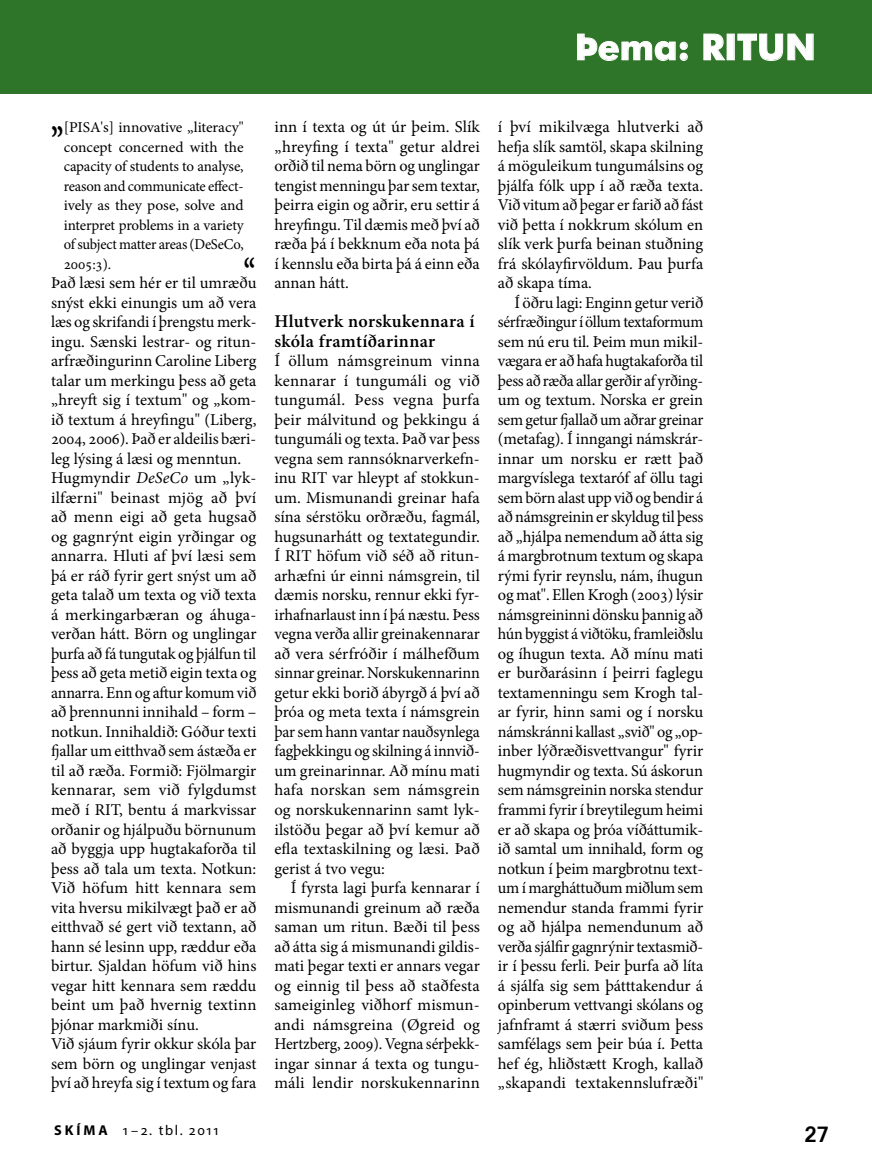
<style>
.page{position:relative;width:872px;height:1170px;background:#fff}
.page>*{position:absolute;margin:0;border:0;box-sizing:border-box;transform-origin:0 0}
.t1{font:700 condensed 37.8px "Minion Pro";color:#000;scale:.74 1}
.t2{font:700 condensed 37.8px "Minion Pro";color:#000;scale:.71 1}
.t3{font:700 36px "Futura BT";color:#fff}
.t4{font:700 24px "Vrinda";color:#000}
.t5{font:600 18px/19.5px "Minion Pro";letter-spacing:.02em;color:#000}
.t6{font:16.5px/19.5px "Minion Pro";color:#000;text-align:justify}
.t7{font:15px/19.5px "Minion Pro";letter-spacing:-.01em;color:#000;text-align:justify}
.t8{font:14.25px "Myriad Pro";letter-spacing:.12em;color:#000}
.s1{font-style:italic}
.s2{font-weight:700}
</style>
<div class="page">
<div style="left:0;top:0;width:872px;height:94px;background:#2f7529"></div>
<svg style="left:577px;top:33px;width:111px;height:28px"></svg>
<svg style="left:703px;top:33px;width:22px;height:28px"></svg>
<div style="left:727px;top:34px;width:7px;height:26px;border:1px solid #fff"></div>
<svg style="left:737px;top:33px;width:77px;height:28px"></svg>
<h2 class="t3" style="left:575px;top:25px;width:242px">Þema: RITUN</h2>
<h1 class="t1" style="left:51px;top:94px;width:18px">„</h1>
<p class="t7" style="left:64px;top:118px;width:181px">[PISA's] innovative „literacy" concept concerned with the capacity of students to analyse, reason and communicate effect&shy;ively as they pose, solve and interpret problems in a variety of subject matter areas (DeSeCo, 2005:3).</p>
<p class="t6" style="left:51px;top:273px;width:207px">Það læsi sem hér er til umræðu</p>
<h1 class="t2" style="left:244px;top:245px;width:17px">“</h1>
<p class="t6" style="left:51px;top:293px;width:207px;text-align:left">snýst ekki einungis um að vera læs og skrifandi í þrengstu merk&shy;ingu. Sænski lestrar- og ritun&shy;arfræðingurinn Caroline Liberg talar um merkingu þess að geta „hreyft sig í textum" og „kom&shy;ið textum á hreyfingu" (Liberg,<br>2004, 2006). Það er aldeilis bæri&shy;leg lýsing á læsi og menntun.<br>Hugmyndir <span class="s1">DeSeCo</span> um „lyk&shy;ilfærni" beinast mjög að því að menn eigi að geta hugsað og gagnrýnt eigin yrðingar og annarra. Hluti af því læsi sem þá er ráð fyrir gert snýst um að geta talað um texta og við texta á merkingarbæran og áhuga&shy;verðan hátt. Börn og unglingar þurfa að fá tungutak og þjálfun til þess að geta metið eigin texta og annarra. Enn og aftur komum við að þrennunni innihald – form – notkun. Innihaldið: Góður texti fjallar um eitthvað sem ástæða er til að ræða. Formið: Fjölmargir kennarar, sem við fylgdumst með í RIT, bentu á markvissar orðanir og hjálpuðu börnunum að byggja upp hugtakaforða til þess að tala um texta. Notkun:<br>Við höfum hitt kennara sem vita hversu mikilvægt það er að eitthvað sé gert við textann, að hann sé lesinn upp, ræddur eða birtur. Sjaldan höfum við hins vegar hitt kennara sem ræddu beint um það hvernig textinn þjónar markmiði sínu.<br>Við sjáum fyrir okkur skóla þar sem börn og unglingar venjast því að hreyfa sig í textum og fara</p>
<p class="t6" style="left:274px;top:117px;width:207px">inn í texta og út úr þeim. Slík „hreyfing í texta" getur aldrei orðið til nema börn og unglingar tengist menningu þar sem textar, þeirra eigin og aðrir, eru settir á hreyfingu. Til dæmis með því að ræða þá í bekknum eða nota þá í kennslu eða birta þá á einn eða annan hátt.</p>
<p class="t5" style="left:274px;top:311px;width:202px">Hlutverk norskukennara í skóla framtíðarinnar</p>
<p class="t6" style="left:274px;top:351px;width:207px">Í öllum námsgreinum vinna kennarar í tungumáli og við tungumál. Þess vegna þurfa þeir málvitund og þekkingu á tungumáli og texta. Það var þess vegna sem rannsóknarverkefn&shy;inu RIT var hleypt af stokkun&shy;um. Mismunandi greinar hafa sína sérstöku orðræðu, fagmál, hugsunarhátt og textategundir.<br>Í RIT höfum við séð að ritun&shy;arhæfni úr einni námsgrein, til dæmis norsku, rennur ekki fyr&shy;irhafnarlaust inn í þá næstu. Þess vegna verða allir greinakennarar að vera sérfróðir í málhefðum sinnar greinar. Norskukennarinn getur ekki borið ábyrgð á því að þróa og meta texta í námsgrein þar sem hann vantar nauðsynlega fagþekkingu og skilning á innvið&shy;um greinarinnar. Að mínu mati hafa norskan sem námsgrein og norskukennarinn samt lyk&shy;ilstöðu þegar að því kemur að efla textaskilning og læsi. Það gerist á tvo vegu:</p>
<p class="t6" style="left:274px;top:878px;width:207px;text-indent:16px">Í fyrsta lagi þurfa kennarar í mismunandi greinum að ræða saman um ritun. Bæði til þess að átta sig á mismunandi gildis&shy;mati þegar texti er annars vegar og einnig til þess að staðfesta sameiginleg viðhorf mismun&shy;andi námsgreina (Øgreid og Hertzberg, 2009). Vegna sérþekk&shy;ingar sinnar á texta og tungu&shy;máli lendir norskukennarinn</p>
<p class="t6" style="left:498px;top:117px;width:207px">í því mikilvæga hlutverki að hefja slík samtöl, skapa skilning á möguleikum tungumálsins og þjálfa fólk upp í að ræða texta.<br>Við vitum að þegar er farið að fást við þetta í nokkrum skólum en slík verk þurfa beinan stuðning frá skólayfirvöldum. Þau þurfa að skapa tíma.</p>
<p class="t6" style="left:498px;top:293px;width:207px;text-indent:16px">Í öðru lagi: Enginn getur verið sérfræðingur í öllum textaformum sem nú eru til. Þeim mun mikil&shy;vægara er að hafa hugtakaforða til þess að ræða allar gerðir af yrðing&shy;um og textum. Norska er grein sem getur fjallað um aðrar greinar (metafag). Í inngangi námskrár&shy;innar um norsku er rætt það margvíslega textaróf af öllu tagi sem börn alast upp við og bendir á að námsgreinin er skyldug til þess að „hjálpa nemendum að átta sig á margbrotnum textum og skapa rými fyrir reynslu, nám, íhugun og mat". Ellen Krogh (2003) lýsir námsgreininni dönsku þannig að hún byggist á viðtöku, framleiðslu og íhugun texta. Að mínu mati er burðarásinn í þeirri faglegu textamenningu sem Krogh tal&shy;ar fyrir, hinn sami og í norsku námskránni kallast „svið" og „op&shy;inber lýðræðisvettvangur" fyrir hugmyndir og texta. Sú áskorun sem námsgreinin norska stendur frammi fyrir í breytilegum heimi er að skapa og þróa víðáttumik&shy;ið samtal um innihald, form og notkun í þeim margbrotnu text&shy;um í margháttuðum miðlum sem nemendur standa frammi fyrir og að hjálpa nemendunum að verða sjálfir gagnrýnir textasmið&shy;ir í þessu ferli. Þeir þurfa að líta á sjálfa sig sem þátttakendur á opinberum vettvangi skólans og jafnframt á stærri sviðum þess samfélags sem þeir búa í. Þetta hef ég, hliðstætt Krogh, kallað „skapandi textakennslufræði"</p>
<p class="t8" style="left:54px;top:1120px;width:166px"><span class="s2">SKÍMA</span> 1–2. tbl. 2011</p>
<h3 class="t4" style="left:804px;top:1118px;width:26px">27</h3>
</div>
